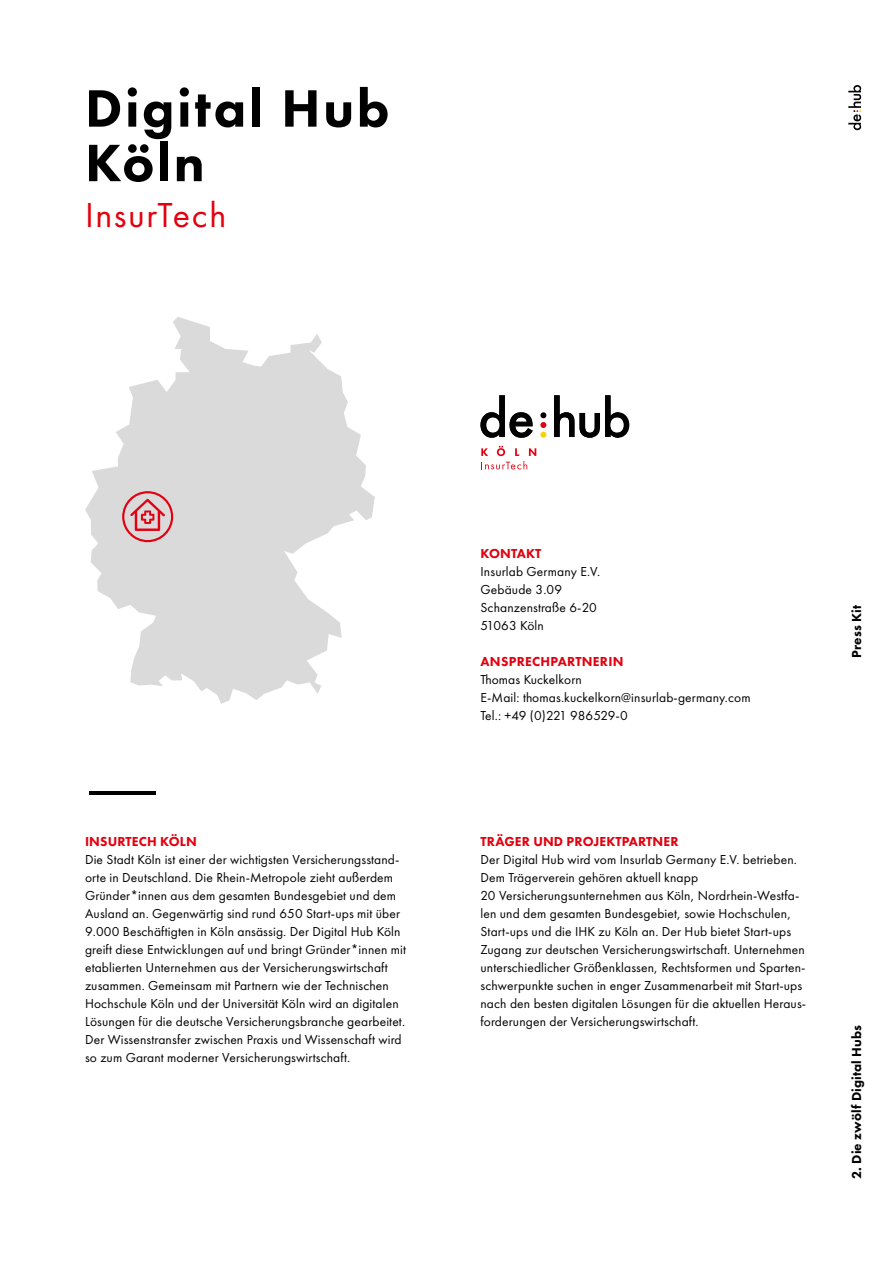
<style>
.page{position:relative;width:893px;height:1263px;background:#fff}
.page>*{position:absolute;margin:0;border:0;box-sizing:border-box;transform-origin:0 0}
.Big_titles_normal_pa{font:800 54.6px "Futura PT";letter-spacing:.045em;color:#000}
.t1{font:54px "Futura PT";color:#000}
.t2{font:36px "Futura PT";letter-spacing:.045em;color:#e3000f}
.Regular_text{font:13.5px/18px "Futura PT";letter-spacing:.01em;color:#000}
.Regular_text-2{font:800 13.5px "Futura PT";letter-spacing:.01em;color:#e3000f}
.t3{font:800 13.5px "Futura PT";letter-spacing:.01em;color:#000}
.Regular_text-3{font:13.5px "Futura PT";letter-spacing:-.02em;color:#000}
</style>
<div class="page">
<svg style="left:848px;top:85px;width:13px;height:45px"></svg>
<svg style="left:85px;top:317px;width:290px;height:387px;fill:#dadada"></svg>
<svg style="left:481px;top:446px;width:55px;height:23px"></svg>
<svg style="left:480px;top:395px;width:53px;height:43px"></svg>
<svg style="left:554px;top:395px;width:75px;height:43px"></svg>
<svg style="left:605px;top:395px;width:14px;height:43px"></svg>
<svg style="left:540px;top:412px;width:6px;height:26px"></svg>
<svg style="left:122px;top:491px;width:51px;height:51px;background:#dca2a5"></svg>
<p class="Big_titles_normal_pa" style="left:85px;top:74px;width:306px">Digital Hub</p>
<p class="Big_titles_normal_pa" style="left:85px;top:129px;width:121px">Köln</p>
<p class="t2" style="left:85px;top:193px;width:143px">InsurTech</p>
<p class="t1" style="left:85px;top:755px;width:76px">——</p>
<p class="Regular_text-2" style="left:85px;top:833px;width:113px">INSURTECH KÖLN</p>
<p class="Regular_text" style="left:85px;top:850px;width:323px">Die Stadt Köln ist einer der wichtigsten Versicherungsstand&shy;orte in Deutschland. Die Rhein-Metropole zieht außerdem Gründer*innen aus dem gesamten Bundesgebiet und dem Ausland an. Gegenwärtig sind rund 650 Start-ups mit über 9.000 Beschäftigten in Köln ansässig. Der Digital Hub Köln greift diese Entwicklungen auf und bringt Gründer*innen mit etablierten Unternehmen aus der Versicherungswirtschaft zusammen. Gemeinsam mit Partnern wie der Technischen Hochschule Köln und der Universität Köln wird an digitalen Lösungen für die deutsche Versicherungsbranche gearbeitet.<br>Der Wissenstransfer zwischen Praxis und Wissenschaft wird so zum Garant moderner Versicherungswirtschaft.</p>
<p class="Regular_text-2" style="left:480px;top:545px;width:62px">KONTAKT</p>
<p class="Regular_text" style="left:480px;top:562px;width:121px">Insurlab Germany E.V.</p>
<p class="Regular_text" style="left:480px;top:580px;width:83px">Gebäude 3.09</p>
<p class="Regular_text" style="left:480px;top:598px;width:118px">Schanzenstraße 6-20</p>
<p class="Regular_text" style="left:480px;top:616px;width:65px">51063 Köln</p>
<p class="Regular_text-2" style="left:481px;top:653px;width:144px">ANSPRECHPARTNERIN</p>
<p class="Regular_text" style="left:480px;top:670px;width:103px">Thomas Kuckelkorn</p>
<p class="Regular_text" style="left:480px;top:688px;width:272px">E-Mail: thomas.kuckelkorn@insurlab-germany.com</p>
<p class="Regular_text-3" style="left:480px;top:707px;width:149px">Tel.: +49 (0)221 986529-0</p>
<p class="Regular_text-2" style="left:480px;top:833px;width:200px">TRÄGER UND PROJEKTPARTNER</p>
<p class="Regular_text" style="left:480px;top:850px;width:327px">Der Digital Hub wird vom Insurlab Germany E.V. betrieben.<br>Dem Trägerverein gehören aktuell knapp<br>20 Versicherungsunternehmen aus Köln, Nordrhein-Westfa&shy;len und dem gesamten Bundesgebiet, sowie Hochschulen, Start-ups und die IHK zu Köln an. Der Hub bietet Start-ups Zugang zur deutschen Versicherungswirtschaft. Unternehmen unterschiedlicher Größenklassen, Rechtsformen und Sparten&shy;schwerpunkte suchen in enger Zusammenarbeit mit Start-ups nach den besten digitalen Lösungen für die aktuellen Heraus&shy;forderungen der Versicherungswirtschaft.</p>
<p class="t3" style="left:848px;top:658px;width:54px;rotate:-90deg">Press Kit</p>
<p class="t3" style="left:848px;top:1179px;width:155px;rotate:-90deg">2. Die zwölf Digital Hubs</p>
</div>
